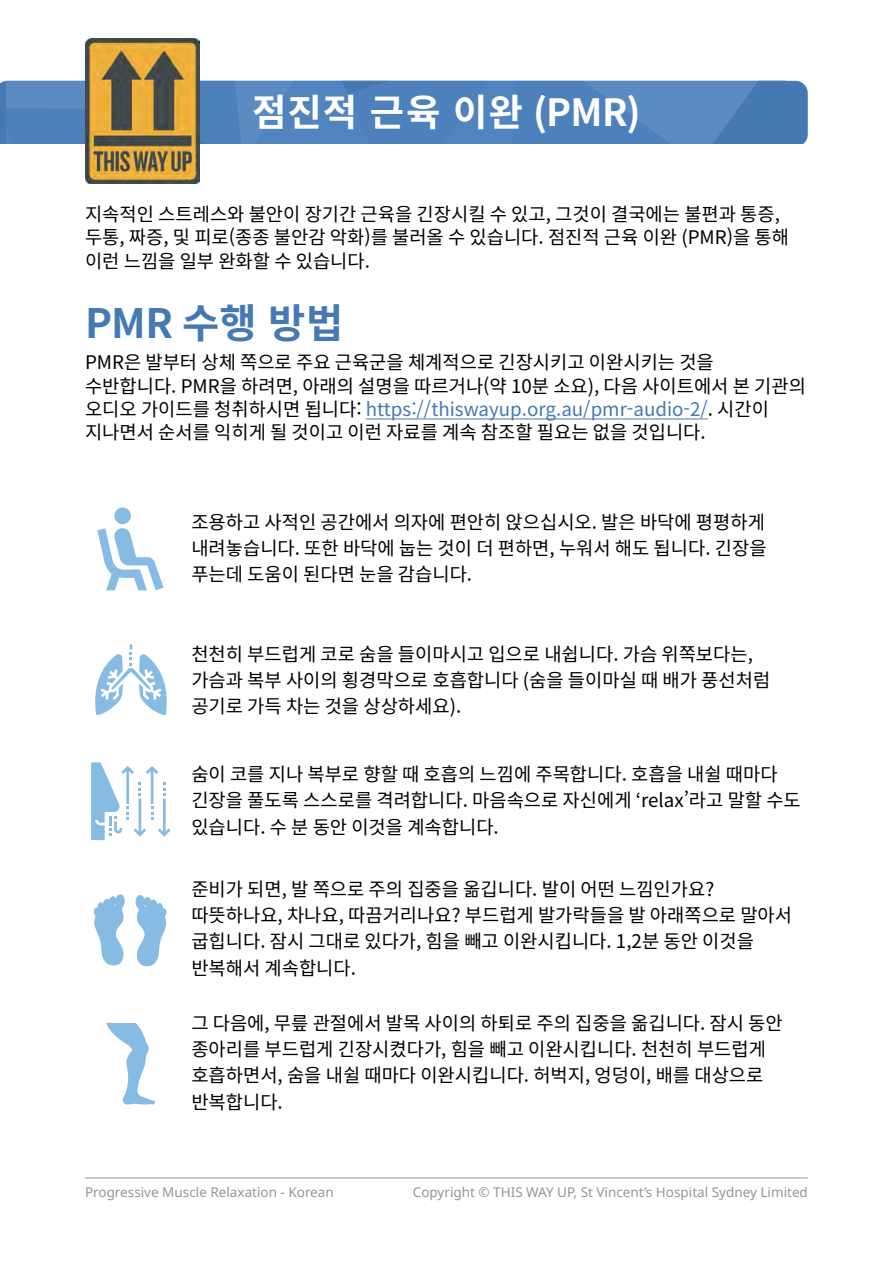
<style>
.page{position:relative;width:893px;height:1263px;background:#fff}
.page>*{position:absolute;margin:0;border:0;box-sizing:border-box;transform-origin:0 0}
.HI{font:700 40.5px "Noto Sans CJ Kkr";letter-spacing:-.005em;color:#4579b4}
.t1{font:700 37.5px "Noto Sans CJ Kkr";letter-spacing:.02em;color:#fff}
.body{font:18.75px/26.2px "Noto Sans CJ Kkr";color:#000}
.t2{font:13.5px "Noto Sans";color:#939598}
.s1{color:#4579b4}
</style>
<div class="page">
<div style="left:0;top:81px;width:808px;height:63px;background:#4579b2"></div>
<svg style="left:6px;top:81px;width:779px;height:63px;background:#5083bc"></svg>
<img style="left:85px;top:38px;width:115px;height:146px">
<hr style="left:85px;top:1177px;width:723px;height:1px;background:#939598">
<hr style="left:366px;top:418px;width:342px;height:1px;background:#4579b4">
<svg style="left:95px;top:644px;width:72px;height:71px"></svg>
<svg style="left:97px;top:507px;width:67px;height:83px"></svg>
<svg style="left:91px;top:762px;width:80px;height:78px"></svg>
<svg style="left:136px;top:895px;width:31px;height:71px"></svg>
<svg style="left:94px;top:894px;width:31px;height:71px"></svg>
<svg style="left:106px;top:1023px;width:49px;height:81px"></svg>
<h2 class="t1" style="left:252px;top:91px;width:390px">점진적 근육 이완 (PMR)</h2>
<h1 class="body" style="left:85px;top:203px;width:705px;line-height:23.2px">지속적인 스트레스와 불안이 장기간 근육을 긴장시킬 수 있고, 그것이 결국에는 불편과 통증, 두통, 짜증, 및 피로(종종 불안감 악화)를 불러올 수 있습니다. 점진적 근육 이완 (PMR)을 통해 이런 느낌을 일부 완화할 수 있습니다.</h1>
<p class="HI" style="left:85px;top:300px;width:260px">PMR 수행 방법</p>
<h1 class="body" style="left:85px;top:351px;width:722px;line-height:23.2px">PMR은 발부터 상체 쪽으로 주요 근육군을 체계적으로 긴장시키고 이완시키는 것을 수반합니다. PMR을 하려면, 아래의 설명을 따르거나(약 10분 소요), 다음 사이트에서 본 기관의 오디오 가이드를 청취하시면 됩니다: <span class="s1">https://thiswayup.org.au/pmr-audio-2/</span>. 시간이 지나면서 순서를 익히게 될 것이고 이런 자료를 계속 참조할 필요는 없을 것입니다.</h1>
<h1 class="body" style="left:191px;top:509px;width:577px;text-align:justify">조용하고 사적인 공간에서 의자에 편안히 앉으십시오. 발은 바닥에 평평하게 내려놓습니다. 또한 바닥에 눕는 것이 더 편하면, 누워서 해도 됩니다. 긴장을 푸는데 도움이 된다면 눈을 감습니다.</h1>
<h1 class="body" style="left:191px;top:641px;width:580px">천천히 부드럽게 코로 숨을 들이마시고 입으로 내쉽니다. 가슴 위쪽보다는, 가슴과 복부 사이의 횡경막으로 호흡합니다 (숨을 들이마실 때 배가 풍선처럼 공기로 가득 차는 것을 상상하세요).</h1>
<h1 class="body" style="left:191px;top:761px;width:611px">숨이 코를 지나 복부로 향할 때 호흡의 느낌에 주목합니다. 호흡을 내쉴 때마다 긴장을 풀도록 스스로를 격려합니다. 마음속으로 자신에게 ‘relax’라고 말할 수도 있습니다. 수 분 동안 이것을 계속합니다.</h1>
<h1 class="body" style="left:191px;top:876px;width:602px">준비가 되면, 발 쪽으로 주의 집중을 옮깁니다. 발이 어떤 느낌인가요? 따뜻하나요, 차나요, 따끔거리나요? 부드럽게 발가락들을 발 아래쪽으로 말아서 굽힙니다. 잠시 그대로 있다가, 힘을 빼고 이완시킵니다. 1,2분 동안 이것을 반복해서 계속합니다.</h1>
<h1 class="body" style="left:191px;top:1010px;width:593px">그 다음에, 무릎 관절에서 발목 사이의 하퇴로 주의 집중을 옮깁니다. 잠시 동안 종아리를 부드럽게 긴장시켰다가, 힘을 빼고 이완시킵니다. 천천히 부드럽게 호흡하면서, 숨을 내쉴 때마다 이완시킵니다. 허벅지, 엉덩이, 배를 대상으로 반복합니다.</h1>
<p class="t2" style="left:85px;top:1182px;width:250px">Progressive Muscle Relaxation - Korean</p>
<p class="t2" style="left:413px;top:1182px;width:397px">Copyright © THIS WAY UP, St Vincent’s Hospital Sydney Limited</p>
</div>
